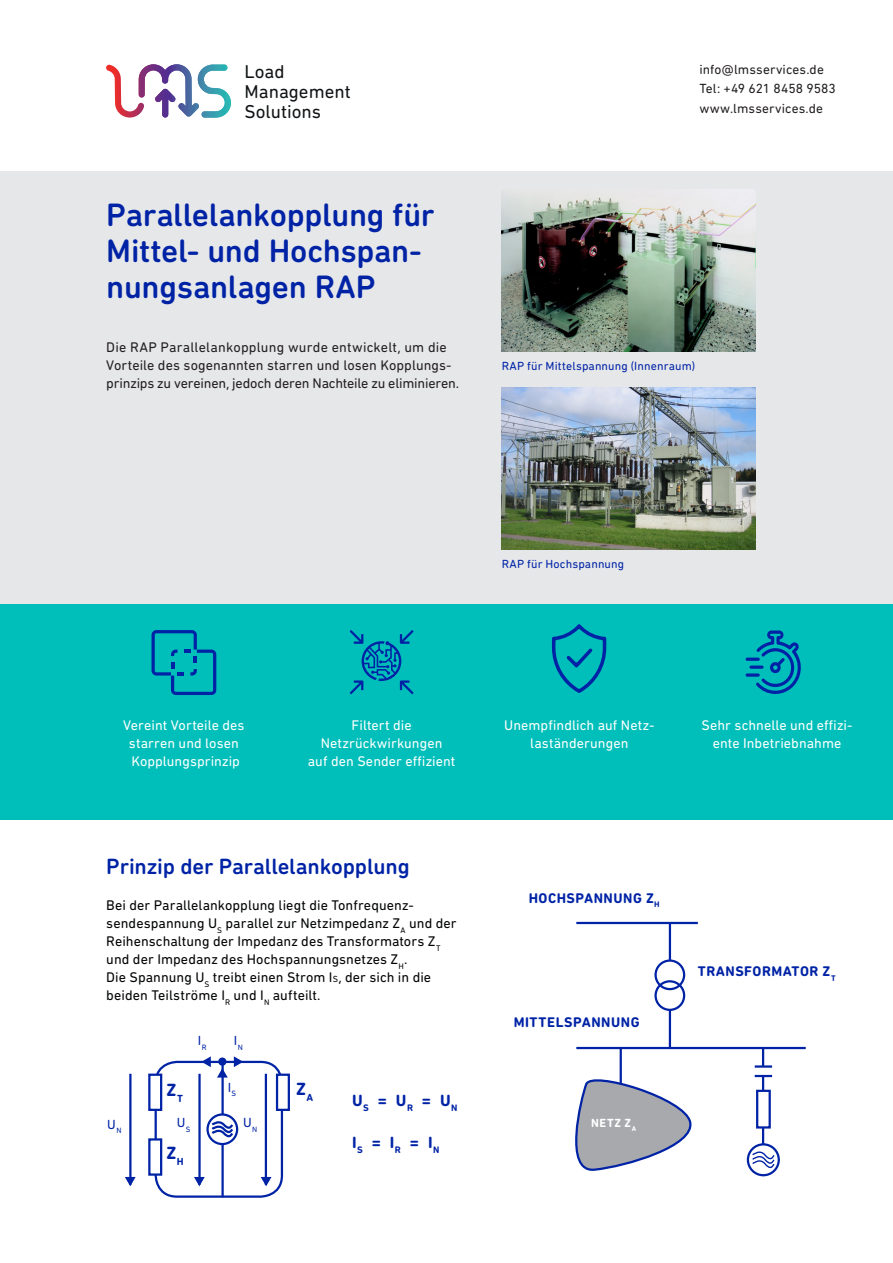
<style>
.page{position:relative;width:893px;height:1263px;background:#fff}
.page>*{position:absolute;margin:0;border:0;box-sizing:border-box;transform-origin:0 0}
.t1{font:500 33px/36px "DIN Next Rounded LT Pro";letter-spacing:-.01em;color:#0023a6}
.t2{font:500 22.5px "DIN Next Rounded LT Pro";letter-spacing:-.005em;color:#0023a6}
.t3{font:18.9px/20px "DIN Next Rounded LT Pro";color:#111416}
.t4{font:700 18px "DIN Next Rounded LT Pro";color:#0023a6}
.t5{font:700 16.5px "DIN Next Rounded LT Pro";color:#0023a6}
.t6{font:14.25px/18px "DIN Next Rounded LT Pro";letter-spacing:.005em;color:#020303}
.t7{font:14.25px/18px "DIN Next Rounded LT Pro";letter-spacing:.005em;color:#fff;text-align:center}
.t8{font:14.25px/18px "DIN Next Rounded LT Pro";letter-spacing:.005em;color:#231f20}
.t9{font:700 14.25px "DIN Next Rounded LT Pro";letter-spacing:.035em;color:#0023a6}
.t10{font:13.5px "DIN Next Rounded LT Pro";letter-spacing:.01em;color:#231f20}
.t11{font:13.5px "DIN Next Rounded LT Pro";color:#0023a6}
.t12{font:12px "DIN Next Rounded LT Pro";letter-spacing:.01em;color:#0023a6}
.t13{font:700 12px "DIN Next Rounded LT Pro";color:#fff}
.s1{font-size:9px}
</style>
<div class="page">
<hr style="left:221px;top:1061px;width:3px;height:136px;background:#0023a6">
<div style="left:155px;top:1061px;width:128px;height:137px;border:2px solid #0023a6;border-radius:21px"></div>
<hr style="left:265px;top:1074px;width:2px;height:111px;background:#0023a6">
<hr style="left:198px;top:1074px;width:3px;height:111px;background:#0023a6">
<hr style="left:129px;top:1074px;width:3px;height:111px;background:#0023a6">
<div style="left:276px;top:1073px;width:14px;height:38px;background:#fff;border:2px solid #0023a6"></div>
<div style="left:148px;top:1073px;width:14px;height:38px;background:#fff;border:2px solid #0023a6"></div>
<div style="left:148px;top:1138px;width:14px;height:38px;background:#fff;border:2px solid #0023a6"></div>
<svg style="left:208px;top:1114px;width:29px;height:30px"></svg>
<div style="left:206px;top:1113px;width:32px;height:32px;border:2px solid #0023a6;border-radius:50%"></div>
<svg style="left:210px;top:1119px;width:25px;height:22px"></svg>
<svg style="left:194px;top:1177px;width:11px;height:9px"></svg>
<svg style="left:125px;top:1177px;width:11px;height:9px"></svg>
<svg style="left:261px;top:1177px;width:11px;height:9px"></svg>
<svg style="left:217px;top:1068px;width:11px;height:9px"></svg>
<svg style="left:234px;top:1056px;width:9px;height:11px"></svg>
<svg style="left:201px;top:1056px;width:10px;height:11px"></svg>
<div style="left:654px;top:959px;width:31px;height:31px;border:2px solid #0023a6;border-radius:50%"></div>
<div style="left:654px;top:980px;width:31px;height:31px;border:2px solid #0023a6;border-radius:50%"></div>
<hr style="left:669px;top:923px;width:2px;height:37px;background:#0023a6">
<hr style="left:669px;top:1010px;width:2px;height:37px;background:#0023a6">
<svg style="left:762px;top:1049px;width:2px;height:16px"></svg>
<svg style="left:755px;top:1075px;width:17px;height:15px"></svg>
<hr style="left:755px;top:1065px;width:17px;height:3px;background:#0023a6">
<hr style="left:620px;top:1048px;width:2px;height:37px;background:#0023a6">
<hr style="left:576px;top:922px;width:122px;height:2px;background:#0023a6">
<hr style="left:576px;top:1047px;width:230px;height:2px;background:#0023a6">
<svg style="left:748px;top:1144px;width:31px;height:31px"></svg>
<div style="left:747px;top:1143px;width:33px;height:33px;border:2px solid #0023a6;border-radius:50%"></div>
<svg style="left:751px;top:1128px;width:25px;height:44px"></svg>
<div style="left:756px;top:1090px;width:15px;height:38px;background:#fff;border:2px solid #0023a6"></div>
<svg style="left:575px;top:1070px;width:117px;height:101px"></svg>
<div style="left:218px;top:1057px;width:8px;height:9px;background:#0023a6;border-radius:50%"></div>
<div style="left:0;top:604px;width:893px;height:216px;background:#00bfba"></div>
<svg style="left:152px;top:630px;width:64px;height:65px"></svg>
<svg style="left:350px;top:630px;width:64px;height:64px"></svg>
<svg style="left:552px;top:624px;width:54px;height:69px"></svg>
<svg style="left:746px;top:630px;width:55px;height:64px"></svg>
<div style="left:0;top:172px;width:893px;height:432px;background:#e6e7e9"></div>
<img style="left:502px;top:190px;width:254px;height:162px">
<img style="left:502px;top:388px;width:254px;height:162px">
<svg style="left:106px;top:64px;width:125px;height:54px"></svg>
<p class="t3" style="left:245px;top:61px;width:108px">Load<br>Management<br>Solutions</p>
<p class="t1" style="left:106px;top:196px;width:330px">Parallelankopplung für<br>Mittel- und Hochspan&shy;nungsanlagen RAP</p>
<p class="t8" style="left:106px;top:338px;width:354px">Die RAP Parallelankopplung wurde entwickelt, um die<br>Vorteile des sogenannten starren und losen Kopplungs&shy;prinzips zu vereinen, jedoch deren Nachteile zu eliminieren.</p>
<p class="t10" style="left:699px;top:62px;width:126px">info@lmsservices.de</p>
<p class="t10" style="left:699px;top:81px;width:138px">Tel: +49 621 8458 9583</p>
<p class="t10" style="left:699px;top:101px;width:125px">www.lmsservices.de</p>
<p class="t12" style="left:502px;top:359px;width:195px">RAP für Mittelspannung (Innenraum)</p>
<p class="t12" style="left:502px;top:557px;width:124px">RAP für Hochspannung</p>
<p class="t7" style="left:123px;top:716px;width:123px">Vereint Vorteile des starren und losen</p>
<p class="t7" style="left:131px;top:752px;width:110px">Kopplungsprinzip</p>
<p class="t7" style="left:351px;top:716px;width:62px">Filtert die</p>
<p class="t7" style="left:321px;top:734px;width:123px">Netzrückwirkungen</p>
<p class="t7" style="left:308px;top:752px;width:149px">auf den Sender effizient</p>
<p class="t2" style="left:106px;top:853px;width:305px">Prinzip der Parallelankopplung</p>
<p class="t6" style="left:106px;top:896px;width:352px">Bei der Parallelankopplung liegt die Tonfrequenz&shy;sendespannung U<sub>S</sub> parallel zur Netzimpedanz Z<sub>A</sub> und der Reihenschaltung der Impedanz des Transformators Z<sub>T </sub>und der Impedanz des Hochspannungsnetzes Z<sub>H</sub>.</p>
<p class="t6" style="left:106px;top:968px;width:326px">Die Spannung U<sub>S</sub> treibt einen Strom I<span class="s1">S</span>, der sich in die beiden Teilströme I<sub>R</sub> und I<sub>N</sub> aufteilt.</p>
<p class="t11" style="left:107px;top:1116px;width:16px">U<sub>N</sub></p>
<p class="t4" style="left:166px;top:1080px;width:18px">Z<sub>T</sub></p>
<p class="t11" style="left:198px;top:1033px;width:10px">I<sub>R</sub></p>
<p class="t11" style="left:234px;top:1033px;width:11px">I<sub>N</sub></p>
<p class="t11" style="left:228px;top:1079px;width:10px">I<sub>S</sub></p>
<p class="t11" style="left:177px;top:1115px;width:15px">U<sub>S</sub></p>
<p class="t11" style="left:243px;top:1115px;width:16px">U<sub>N</sub></p>
<p class="t4" style="left:166px;top:1142px;width:19px">Z<sub>H</sub></p>
<p class="t4" style="left:296px;top:1078px;width:19px">Z<sub>A</sub></p>
<p class="t5" style="left:352px;top:1090px;width:107px">U<sub>S</sub> = U<sub>R</sub> = U<sub>N</sub></p>
<p class="t5" style="left:352px;top:1132px;width:89px">I<sub>S</sub> = I<sub>R</sub> = I<sub>N</sub></p>
<p class="t7" style="left:504px;top:716px;width:152px">Unempfindlich auf Netz&shy;laständerungen</p>
<p class="t7" style="left:701px;top:716px;width:153px">Sehr schnelle und effizi&shy;ente Inbetriebnahme</p>
<p class="t9" style="left:529px;top:889px;width:132px">HOCHSPANNUNG Z<sub>H</sub></p>
<p class="t9" style="left:514px;top:1014px;width:127px">MITTELSPANNUNG</p>
<p class="t13" style="left:591px;top:1115px;width:47px">NETZ Z<sub>A</sub></p>
<p class="t9" style="left:698px;top:963px;width:139px">TRANSFORMATOR Z<sub>T</sub></p>
</div>
